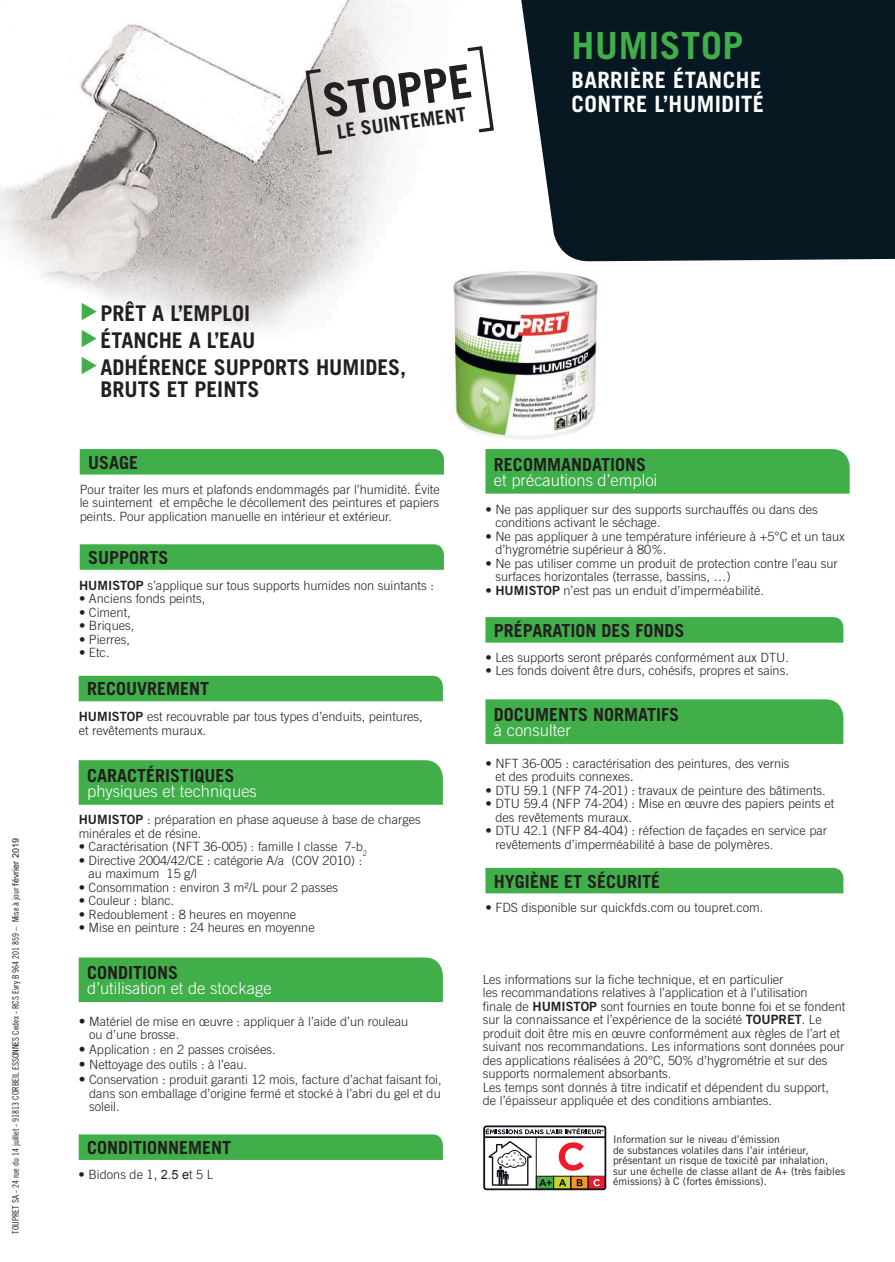
<style>
.page{position:relative;width:895px;height:1262px;background:#fff}
.page>*{position:absolute;margin:0;border:0;box-sizing:border-box;transform-origin:0 0}
.t1{font:700 46.5px "Trade Gothic";color:#231f20}
.t2{font:700 37.5px "Trade Gothic";letter-spacing:.02em;color:#40ae49}
.t3{font:700 22.5px/24px "Trade Gothic";letter-spacing:.02em;color:#fff}
.t4{font:700 21.6px/26.7px "Trade Gothic";color:#231f20}
.t5{font:21.15px "Zapf Dingbats ITC";color:#40ae49}
.t6{font:700 19.5px "Trade Gothic";color:#231f20}
.t7{font:700 18px "Trade Gothic";color:#231f20}
.t8{font:300 16.5px "Trade Gothic";color:#fff}
.t9{font:300 12.75px/13.5px "Trade Gothic";color:#231f20}
.t10{font:10.5px/10.5px "Trade Gothic";color:#231f20}
.t11{font:9px "Trade Gothic Cond Eighteen";color:#231f20}
.s1{font-family:"Arial"}
.s2{font-family:"Trade Gothic Bold Two";font-weight:400}
.s3{font-size:13.5px}
.s4{font-family:"Arial";font-weight:400}
</style>
<div class="page">
<img style="left:0;top:0;width:402px;height:475px">
<div style="left:521px;top:0;width:373px;height:261px;background:#071822"></div>
<div style="left:485px;top:449px;width:364px;height:45px;background:#40ae49"></div>
<div style="left:485px;top:699px;width:358px;height:45px;background:#40ae49"></div>
<div style="left:79px;top:760px;width:364px;height:45px;background:#40ae49"></div>
<svg style="left:80px;top:449px;width:364px;height:26px;background:#43af4c"></svg>
<svg style="left:80px;top:544px;width:364px;height:26px;background:#43af4c"></svg>
<svg style="left:485px;top:617px;width:358px;height:26px;background:#44af4d"></svg>
<div style="left:485px;top:868px;width:358px;height:25px;background:#40ae49"></div>
<div style="left:79px;top:957px;width:364px;height:45px;background:#40ae49"></div>
<div style="left:79px;top:676px;width:364px;height:25px;background:#40ae49"></div>
<svg style="left:79px;top:1134px;width:364px;height:26px;background:#43af4c"></svg>
<svg style="left:303px;top:67px;width:32px;height:90px;background:#b8b3b2"></svg>
<svg style="left:467px;top:46px;width:27px;height:87px"></svg>
<svg style="left:483px;top:1125px;width:123px;height:66px"></svg>
<img style="left:449px;top:271px;width:149px;height:168px">
<h1 class="t1" style="left:319px;top:73px;width:151px;rotate:-8deg">STOPPE</h1>
<h3 class="t6" style="left:335px;top:120px;width:132px;rotate:-8deg">LE SUINTEMENT</h3>
<h2 class="t2" style="left:571px;top:23px;width:173px">HUMISTOP</h2>
<h3 class="t3" style="left:571px;top:67px;width:194px">BARRIÈRE ÉTANCHE<br>CONTRE L’HUMIDITÉ</h3>
<p class="t11" style="left:10px;top:1234px;width:397px;rotate:-90deg">TOUPRET SA - 24 rue du 14 juillet - 91813 CORBEIL ESSONNES Cedex - RCS Evry B 964 201 859 – Mise à jour <span class="s1">février 2019</span></p>
<h3 class="t5" style="left:79px;top:375px;width:74px;rotate:-90deg">▼ ▼ ▼</h3>
<h3 class="t4" style="left:100px;top:300px;width:307px">PRÊT A L’EMPLOI<br>ÉTANCHE A L’EAU<br>ADHÉRENCE SUPPORTS HUMIDES,</h3>
<h3 class="t4" style="left:100px;top:376px;width:160px">BRUTS ET PEINTS</h3>
<h3 class="t7" style="left:88px;top:451px;width:52px">USAGE</h3>
<p class="t9" style="left:80px;top:482px;width:361px;text-align:justify">Pour traiter les murs et plafonds endommagés par l’humidité. Évite le suintement et empêche le décollement des peintures et papiers peints. Pour application manuelle en intérieur et extérieur.</p>
<h3 class="t7" style="left:88px;top:546px;width:82px">SUPPORTS</h3>
<p class="t9" style="left:79px;top:578px;width:356px"><span class="s2">HUMISTOP</span> s’applique sur tous supports humides non suintants :</p>
<p class="t9" style="left:79px;top:592px;width:128px">• Anciens fonds peints,</p>
<p class="t9" style="left:79px;top:605px;width:53px">• Ciment,</p>
<p class="t9" style="left:79px;top:619px;width:57px">• Briques,</p>
<p class="t9" style="left:79px;top:632px;width:52px">• Pierres,</p>
<p class="t9" style="left:79px;top:646px;width:32px">• Etc.</p>
<h3 class="t7" style="left:87px;top:678px;width:124px">RECOUVREMENT</h3>
<p class="t9" style="left:79px;top:710px;width:345px"><span class="s2">HUMISTOP</span> est recouvrable par tous types d’enduits, peintures, et revêtements muraux.</p>
<h3 class="t7" style="left:87px;top:764px;width:149px">CARACTÉRISTIQUES</h3>
<p class="t8" style="left:87px;top:781px;width:171px">physiques et techniques</p>
<p class="t9" style="left:79px;top:813px;width:343px"><span class="s2">HUMISTOP</span> : préparation en phase aqueuse à base de charges minérales et de résine.</p>
<p class="t9" style="left:79px;top:840px;width:290px">• Caractérisation (NFT 36-005) : famille I classe 7-b<sub>2</sub></p>
<p class="t9" style="left:89px;top:853px;width:275px;text-indent:-10px">• Directive 2004/42/CE : catégorie A/a (COV 2010) : au maximum 15 g/l</p>
<p class="t9" style="left:79px;top:880px;width:261px">• Consommation : environ 3 m²/L pour 2 passes</p>
<p class="t9" style="left:79px;top:894px;width:97px">• Couleur : blanc.</p>
<p class="t9" style="left:79px;top:907px;width:219px">• Redoublement : 8 heures en moyenne</p>
<p class="t9" style="left:79px;top:921px;width:237px">• Mise en peinture : 24 heures en moyenne</p>
<h3 class="t7" style="left:87px;top:961px;width:93px">CONDITIONS</h3>
<p class="t8" style="left:87px;top:978px;width:186px">d’utilisation et de stockage</p>
<p class="t9" style="left:89px;top:1014px;width:320px;text-indent:-11px"><span class="s3">•</span> Matériel de mise en œuvre : appliquer à l’aide d’un rouleau ou d’une brosse.</p>
<p class="t9" style="left:79px;top:1043px;width:198px"><span class="s3">•</span> Application : en 2 passes croisées.</p>
<p class="t9" style="left:79px;top:1058px;width:170px"><span class="s3">•</span> Nettoyage des outils : à l’eau.</p>
<p class="t9" style="left:89px;top:1073px;width:354px;text-align:justify;text-indent:-11px"><span class="s3">•</span> Conservation : produit garanti 12 mois, facture d’achat faisant foi, dans son emballage d’origine fermé et stocké à l’abri du gel et du soleil.</p>
<h3 class="t7" style="left:87px;top:1137px;width:146px">CONDITIONNEMENT</h3>
<p class="t9" style="left:78px;top:1167px;width:136px">• Bidons de 1<span class="s4">, 2.5 e</span>t 5 L</p>
<h3 class="t7" style="left:494px;top:453px;width:154px">RECOMMANDATIONS</h3>
<p class="t8" style="left:494px;top:470px;width:165px">et précautions d’emploi</p>
<p class="t9" style="left:495px;top:502px;width:324px;text-indent:-10px">• Ne pas appliquer sur des supports surchauffés ou dans des conditions activant le séchage.</p>
<p class="t9" style="left:495px;top:529px;width:351px;text-indent:-10px">• Ne pas appliquer à une température inférieure à +5°C et un taux d’hygrométrie supérieur à 80%.</p>
<p class="t9" style="left:495px;top:556px;width:344px;text-indent:-10px">• Ne pas utiliser comme un produit de protection contre l’eau sur surfaces horizontales (terrasse, bassins, …)</p>
<p class="t9" style="left:485px;top:583px;width:280px">• <span class="s2">HUMISTOP</span> n’est pas un enduit d’imperméabilité.</p>
<h3 class="t7" style="left:494px;top:619px;width:192px">PRÉPARATION DES FONDS</h3>
<p class="t9" style="left:485px;top:650px;width:305px">• Les supports seront préparés conformément aux DTU.</p>
<p class="t9" style="left:485px;top:664px;width:305px">• Les fonds doivent être durs, cohésifs, propres et sains.</p>
<h3 class="t7" style="left:494px;top:703px;width:187px">DOCUMENTS NORMATIFS</h3>
<p class="t8" style="left:494px;top:720px;width:79px">à consulter</p>
<p class="t9" style="left:495px;top:756px;width:296px;text-indent:-10px">• NFT 36-005 : caractérisation des peintures, des vernis et des produits connexes.</p>
<p class="t9" style="left:485px;top:783px;width:342px">• DTU 59.1 (NFP 74-201) : travaux de peinture des bâtiments.</p>
<p class="t9" style="left:495px;top:797px;width:340px;text-indent:-10px">• DTU 59.4 (NFP 74-204) : Mise en œuvre des papiers peints et des revêtements muraux.</p>
<p class="t9" style="left:495px;top:824px;width:333px;text-indent:-10px">• DTU 42.1 (NFP 84-404) : réfection de façades en service par revêtements d’imperméabilité à base de polymères.</p>
<h3 class="t7" style="left:494px;top:870px;width:168px">HYGIÈNE ET SÉCURITÉ</h3>
<p class="t9" style="left:485px;top:900px;width:279px">• FDS disponible sur quickfds.com ou toupret.com.</p>
<p class="t9" style="left:482px;top:972px;width:364px">Les informations sur la fiche technique, et en particulier<br>les recommandations relatives à l’application et à l’utilisation<br>finale de <span class="s2">HUMISTOP</span> sont fournies en toute bonne foi et se fondent sur la connaissance et l’expérience de la société <span class="s2">TOUPRET</span>. Le produit doit être mis en œuvre conformément aux règles de l’art et suivant nos recommandations. Les informations sont données pour des applications réalisées à 20°C, 50% d’hygrométrie et sur des supports normalement absorbants.<br>Les temps sont donnés à titre indicatif et dépendent du support, de l’épaisseur appliquée et des conditions ambiantes.</p>
<p class="t10" style="left:613px;top:1134px;width:233px">Information sur le niveau d’émission<br>de substances volatiles dans l’air intérieur, présentant un risque de toxicité par inhalation,<br>sur une échelle de classe allant de A+ (très faibles émissions) à C (fortes émissions).</p>
</div>
